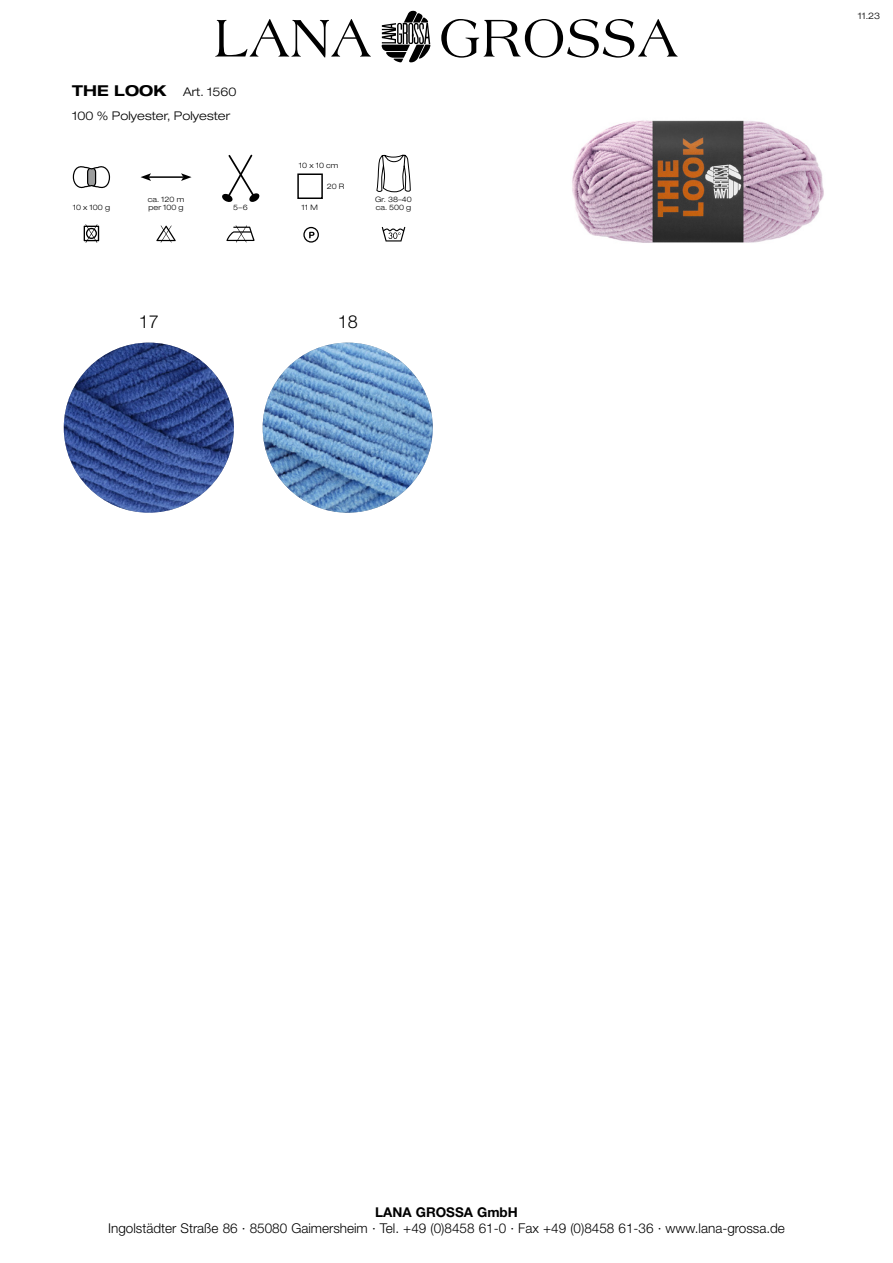
<style>
.page{position:relative;width:893px;height:1263px;background:#fff}
.page>*{position:absolute;margin:0;border:0;box-sizing:border-box;transform-origin:0 0}
.t1{font:300 18px "Helvetica Neue LT Pro";color:#000}
.t2{font:300 13.5px "Helvetica Neue LT Pro";color:#000}
.t3{font:700 13.5px "Helvetica Neue LT Pro";color:#000}
.t4{font:300 expanded 12px/24px "Helvetica Neue LT Pro";color:#000}
.t5{font:300 expanded 9px "Helvetica Neue LT Pro";color:#000}
.t6{font:300 expanded 7.5px/8.2px "Helvetica Neue LT Pro";color:#000}
.s1{font-weight:700;font-size:15px}
</style>
<div class="page">
<img style="left:572px;top:120px;width:252px;height:123px">
<svg style="left:215px;top:11px;width:463px;height:52px"></svg>
<hr style="left:149px;top:176px;width:34px;height:2px;background:#000">
<svg style="left:141px;top:173px;width:10px;height:8px"></svg>
<svg style="left:181px;top:173px;width:11px;height:8px"></svg>
<div style="left:297px;top:173px;width:26px;height:26px;border:2px solid #000"></div>
<svg style="left:222px;top:154px;width:38px;height:48px"></svg>
<svg style="left:376px;top:155px;width:35px;height:37px"></svg>
<svg style="left:72px;top:166px;width:39px;height:23px"></svg>
<svg style="left:226px;top:225px;width:28px;height:18px"></svg>
<svg style="left:382px;top:227px;width:23px;height:14px"></svg>
<svg style="left:303px;top:227px;width:16px;height:16px"></svg>
<svg style="left:156px;top:225px;width:20px;height:18px"></svg>
<svg style="left:84px;top:224px;width:15px;height:19px"></svg>
<img style="left:64px;top:343px;width:170px;height:170px;border-radius:85px">
<img style="left:263px;top:343px;width:170px;height:170px;border-radius:85px">
<p class="t4" style="left:72px;top:79px;width:166px"><span class="s1">THE LOOK</span> Art. 1560<br>100 % Polyester, Polyester</p>
<p class="t6" style="left:299px;top:161px;width:41px">10 x 10 cm</p>
<p class="t6" style="left:327px;top:182px;width:19px">20 R</p>
<p class="t6" style="left:302px;top:203px;width:18px">11 M</p>
<p class="t6" style="left:375px;top:195px;width:38px">Gr. 38–40</p>
<p class="t6" style="left:148px;top:195px;width:38px">ca. 120 m per 100 g</p>
<p class="t6" style="left:233px;top:203px;width:16px">5–6</p>
<p class="t6" style="left:73px;top:203px;width:39px">10 x 100 g</p>
<p class="t6" style="left:376px;top:203px;width:37px">ca. 500 g</p>
<h1 class="t1" style="left:139px;top:310px;width:22px">17</h1>
<h1 class="t1" style="left:338px;top:310px;width:22px">18</h1>
<p class="t5" style="left:858px;top:10px;width:24px">11.23</p>
<p class="t3" style="left:375px;top:1203px;width:144px">LANA GROSSA GmbH</p>
<p class="t2" style="left:108px;top:1220px;width:678px">Ingolstädter Straße 86 · 85080 Gaimersheim · Tel. +49 (0)8458 61-0 · Fax +49 (0)8458 61-36 · www.lana-grossa.de</p>
</div>
